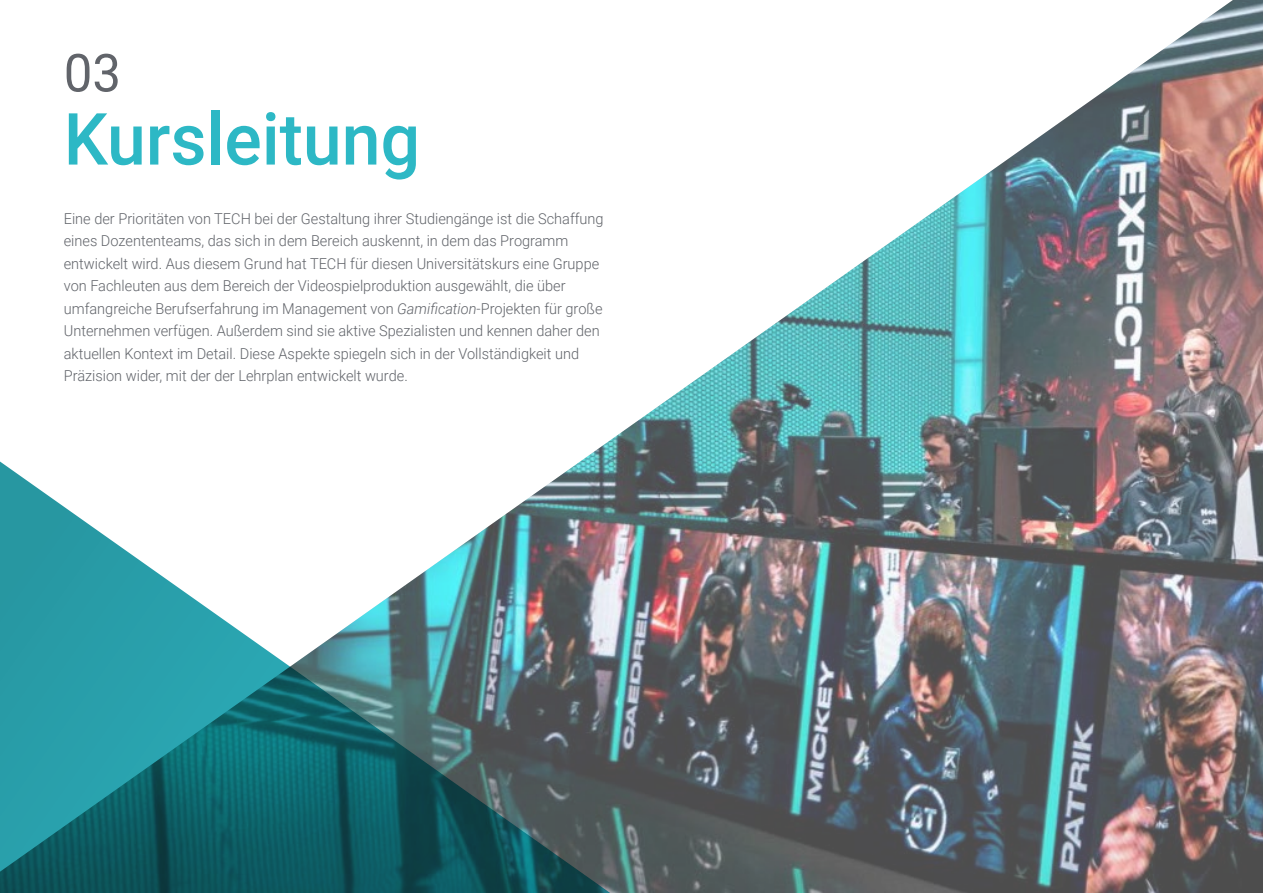
<style>
.page{position:relative;width:1263px;height:893px;background:#fff}
.page>*{position:absolute;margin:0;border:0;box-sizing:border-box;transform-origin:0 0}
.t1{font:500 72px "Roboto";color:#2db8c5}
.t2{font:52.5px "Roboto";color:#61646a}
.t3{font:300 15px/22.5px "Roboto";color:#61646a}
.s1{font-style:italic}
</style>
<div class="page">
<img style="left:602px;top:0;width:661px;height:893px">
<svg style="left:0;top:446px;width:640px;height:447px"></svg>
<h2 class="t2" style="left:64px;top:36px;width:59px">03</h2>
<h1 class="t1" style="left:64px;top:89px;width:358px">Kursleitung</h1>
<p class="t3" style="left:64px;top:207px;width:541px">Eine der Prioritäten von TECH bei der Gestaltung ihrer Studiengänge ist die Schaffung eines Dozententeams, das sich in dem Bereich auskennt, in dem das Programm entwickelt wird. Aus diesem Grund hat TECH für diesen Universitätskurs eine Gruppe von Fachleuten aus dem Bereich der Videospielproduktion ausgewählt, die über umfangreiche Berufserfahrung im Management von <span class="s1">Gamification</span>-Projekten für große Unternehmen verfügen. Außerdem sind sie aktive Spezialisten und kennen daher den aktuellen Kontext im Detail. Diese Aspekte spiegeln sich in der Vollständigkeit und Präzision wider, mit der der Lehrplan entwickelt wurde.</p>
</div>
